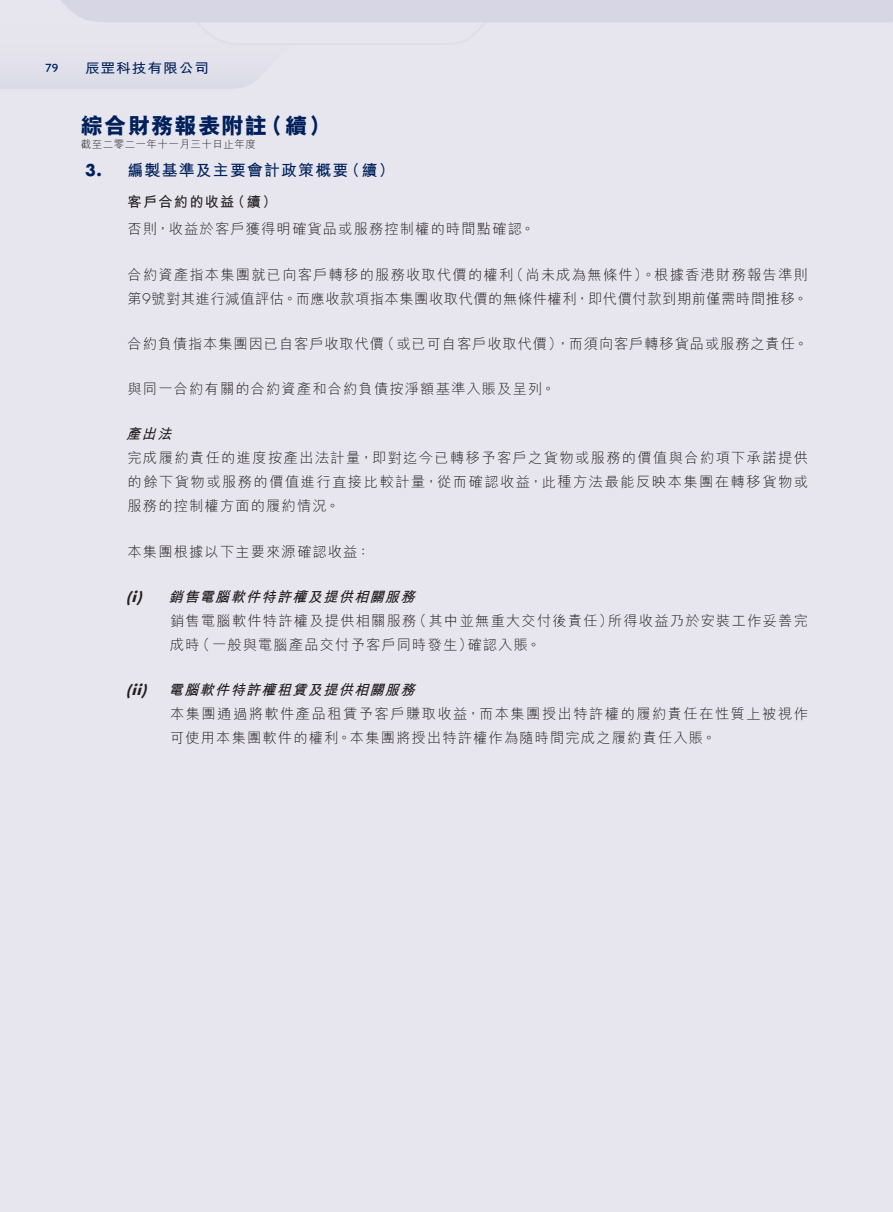
<style>
.page{position:relative;width:893px;height:1212px;background:#fff}
.page>*{position:absolute;margin:0;border:0;box-sizing:border-box;transform-origin:0 0}
.t1{font:800 22.5px "M Hei HK";letter-spacing:.04em;color:#00205b}
.t2{font:700 15.75px "M Hei HK";letter-spacing:.085em;color:#00205b}
.t3{font:700 15.75px "Futura Std";color:#00205b}
.t4{font:300 14.25px/24px "M Hei HK";letter-spacing:.08em;color:#231f20;text-align:justify}
.t5{font:300 14.25px/24px "M Hei HK";letter-spacing:.105em;color:#231f20}
.t6{font:300 14.25px/24px "M Hei HK";letter-spacing:.04em;color:#231f20}
.t7{font:italic 700 14.25px "M Hei HK";color:#231f20}
.t8{font:700 14.25px "M Hei HK";letter-spacing:.085em;color:#231f20}
.t9{font:italic 700 14.25px "Futura Std";color:#231f20}
.t10{font:700 13.5px "M Hei HK";letter-spacing:.05em;color:#00205b;scale:1.1 1}
.t11{font:12px "Gill Sans Std";color:#00205b;scale:1.1 1}
.t12{font:300 10.5px "M Hei HK";letter-spacing:.045em;color:#231f20}
.s1{font-family:"Futura Std"}
</style>
<div class="page">
<p class="t11" style="left:45px;top:61px;width:14px">79</p>
<p class="t10" style="left:85px;top:58px;width:114px">辰罡科技有限公司</p>
<h1 class="t1" style="left:81px;top:114px;width:188px">綜合財務報表附註</h1>
<p class="t12" style="left:81px;top:139px;width:177px">截至二零二一年十一月三十日止年度</p>
<h1 class="t1" style="left:260px;top:114px;width:72px">（續(</h1>
<p class="t3" style="left:85px;top:159px;width:18px">3.</p>
<p class="t2" style="left:128px;top:158px;width:222px">編製基準及主要會計政策概要</p>
<p class="t2" style="left:344px;top:158px;width:52px">（續(</p>
<p class="t8" style="left:128px;top:191px;width:108px">客戶合約的收益</p>
<p class="t4" style="left:128px;top:217px;width:409px">否則，收益於客戶獲得明確貨品或服務控制權的時間點確認。</p>
<p class="t4" style="left:509px;top:262px;width:300px">（尚未成為無條件）。根據香港財務報告準則</p>
<p class="t8" style="left:231px;top:191px;width:47px">（續(</p>
<p class="t6" style="left:128px;top:262px;width:682px">合約資產指本集團就已向客戶轉移的服務收取代價的權利<br>第<span class="s1">9</span>號對其進行減值評估。而應收款項指本集團收取代價的無條件權利，即代價付款到期前僅需時間推移。</p>
<p class="t4" style="left:380px;top:331px;width:429px">（或已可自客戶收取代價 ，）而須向客戶轉移貨品或服務之責任。</p>
<p class="t4" style="left:128px;top:331px;width:258px">合約負債指本集團因已自客戶收取代價</p>
<p class="t4" style="left:128px;top:377px;width:429px">與同一合約有關的合約資產和合約負債按淨額基準入賬及呈列。</p>
<p class="t7" style="left:126px;top:424px;width:52px">產出法</p>
<p class="t4" style="left:128px;top:446px;width:682px">完成履約責任的進度按產出法計量，即對迄今已轉移予客戶之貨物或服務的價值與合約項下承諾提供的餘下貨物或服務的價值進行直接比較計量，從而確認收益，此種方法最能反映本集團在轉移貨物或服務的控制權方面的履約情況。</p>
<p class="t4" style="left:128px;top:539px;width:244px">本集團根據以下主要來源確認收益：</p>
<p class="t7" style="left:169px;top:586px;width:252px">銷售電腦軟件特許權及提供相關服務</p>
<p class="t9" style="left:126px;top:587px;width:16px">i(</p>
<p class="t9" style="left:136px;top:587px;width:11px">)</p>
<p class="t9" style="left:132px;top:680px;width:16px">ii</p>
<p class="t9" style="left:126px;top:680px;width:27px">( )</p>
<p class="t4" style="left:413px;top:608px;width:202px">（其中並無重大交付後責任）</p>
<p class="t4" style="left:608px;top:608px;width:201px">所得收益乃於安裝工作妥善完</p>
<p class="t4" style="left:170px;top:608px;width:248px">銷售電腦軟件特許權及提供相關服務</p>
<p class="t4" style="left:196px;top:632px;width:278px">（一般與電腦產品交付予客戶同時發生）</p>
<p class="t4" style="left:170px;top:632px;width:31px">成時</p>
<p class="t7" style="left:169px;top:679px;width:252px">電腦軟件特許權租賃及提供相關服務</p>
<p class="t4" style="left:467px;top:632px;width:75px">確認入賬。</p>
<p class="t5" style="left:170px;top:702px;width:639px">本集團通過將軟件產品租賃予客戶賺取收益，而本集團授出特許權的履約責任在性質上被視作可使用本集團軟件的權利。本集團將授出特許權作為隨時間完成之履約責任入賬。</p>
</div>
